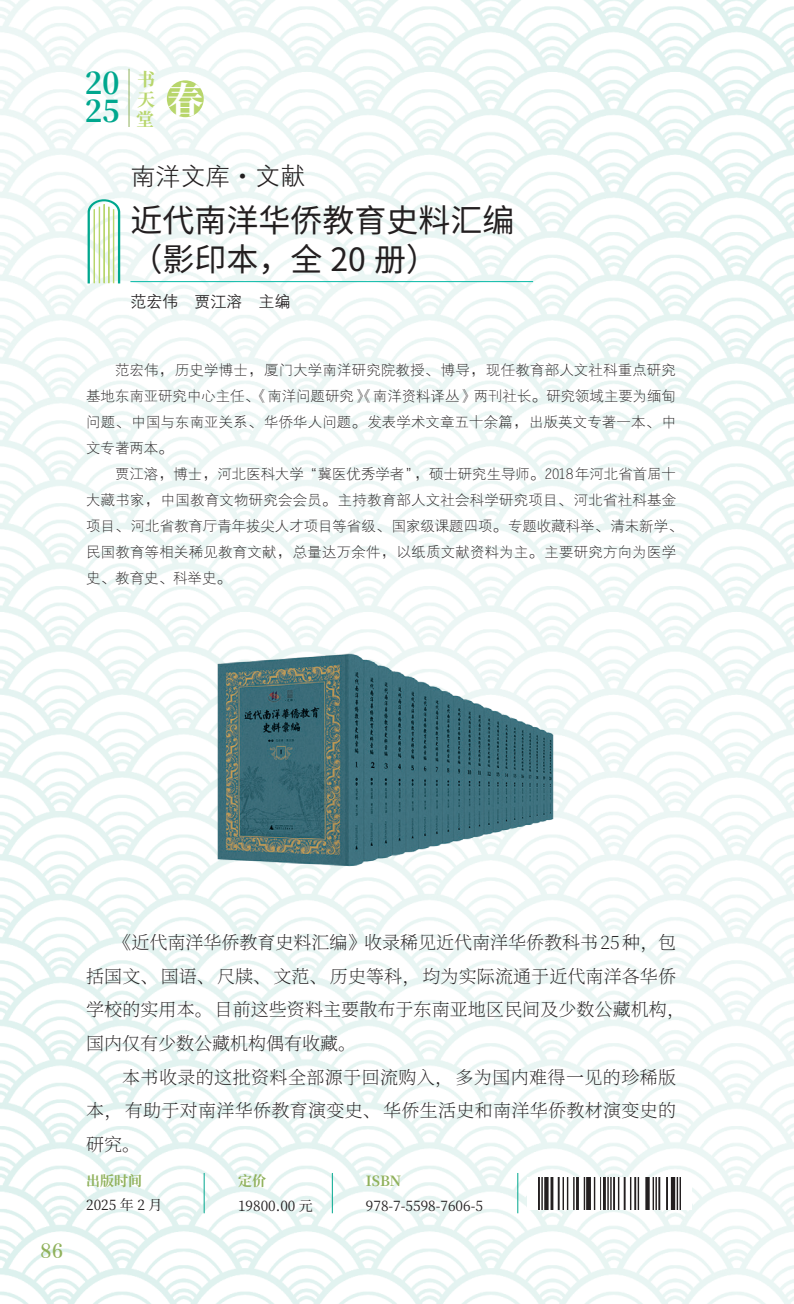
<style>
.page{position:relative;width:794px;height:1304px;background:#fff}
.page>*{position:absolute;margin:0;border:0;box-sizing:border-box;transform-origin:0 0}
.t1{font:32px "Source Han Sans CN";color:#231f20}
.t2{font:700 30px/28px "Source Han Serif CN";color:#00a78e}
.t3{font:25px "FZXH1 K GBK1 0";color:#231f20}
.主要内容1{font:200 18px/33.6px "Source Han Serif SC";letter-spacing:.005em;color:#231f20}
.t4{font:700 18px/20px "Source Han Serif CN";color:#b8d66c}
.t5{font:18px "FZZYSK1 GBK1 0";color:#90b15b}
.t6{font:16px "FZZDXK GBK1 0";color:#231f20}
.t7{font:14.4px/26px "FZXDXK GBK1 0";letter-spacing:.01em;color:#231f20;text-align:justify}
.t8{font:14px "Source Han Serif CN";color:#231f20}
.t9{font:700 14px "Source Han Serif CN";color:#90b15b}
</style>
<div class="page">
<img style="left:0;top:0;width:794px;height:1304px">
<hr style="left:130px;top:281px;width:403px;height:1px;background:#03b8a5">
<img style="left:215px;top:641px;width:341px;height:243px">
<hr style="left:129px;top:69px;width:1px;height:58px;background:#90b15b">
<div style="left:167px;top:80px;width:37px;height:37px;background:#b8d66c;border-radius:50%"></div>
<img style="left:527px;top:1177px;width:164px;height:32px">
<hr style="left:204px;top:1173px;width:1px;height:40px;background:#00a78e">
<hr style="left:332px;top:1173px;width:1px;height:40px;background:#00a78e">
<hr style="left:517px;top:1173px;width:1px;height:40px;background:#00a78e">
<svg style="left:88px;top:199px;width:32px;height:84px"></svg>
<div style="left:94px;top:209px;width:1px;height:74px;border:1px solid #b8d66c"></div>
<div style="left:99px;top:207px;width:1px;height:76px;border:1px solid #b8d66c"></div>
<div style="left:104px;top:204px;width:1px;height:79px;border:1px solid #b8d66c"></div>
<div style="left:108px;top:207px;width:1px;height:76px;border:1px solid #b8d66c"></div>
<div style="left:113px;top:209px;width:1px;height:74px;border:1px solid #b8d66c"></div>
<h2 class="t2" style="left:85px;top:70px;width:37px">20<br>25</h2>
<p class="t4" style="left:136px;top:69px;width:69px">书<br>天<br>堂 <sup>春</sup></p>
<p class="t3" style="left:130px;top:163px;width:176px">南洋文库·文献</p>
<p class="t1" style="left:130px;top:202px;width:385px">近代南洋华侨教育史料汇编</p>
<p class="t1" style="left:130px;top:241px;width:309px">（影印本，全 20 册）</p>
<p class="t6" style="left:130px;top:293px;width:161px">范宏伟 贾江溶 主编</p>
<p class="t7" style="left:86px;top:357px;width:591px;text-indent:29px">范宏伟，历史学博士，厦门大学南洋研究院教授、博导，现任教育部人文社科重点研究基地东南亚研究中心主任、《南洋问题研究》《南洋资料译丛》两刊社长。研究领域主要为缅甸问题、中国与东南亚关系、华侨华人问题。发表学术文章五十余篇，出版英文专著一本、中文专著两本。</p>
<p class="t7" style="left:86px;top:461px;width:598px;text-align:left;text-indent:29px">贾江溶，博士，河北医科大学“冀医优秀学者”，硕士研究生导师。2018年河北省首届十大藏书家，中国教育文物研究会会员。主持教育部人文社会科学研究项目、河北省社科基金项目、河北省教育厅青年拔尖人才项目等省级、国家级课题四项。专题收藏科举、清末新学、民国教育等相关稀见教育文献，总量达万余件，以纸质文献资料为主。主要研究方向为医学史、教育史、科举史。</p>
<p class="t5" style="left:40px;top:1241px;width:24px">86</p>
<p class="主要内容1" style="left:86px;top:926px;width:600px;text-indent:27px">《近代南洋华侨教育史料汇编》收录稀见近代南洋华侨教科书25种，包括国文、国语、尺牍、文范、历史等科，均为实际流通于近代南洋各华侨学校的实用本。目前这些资料主要散布于东南亚地区民间及少数公藏机构，国内仅有少数公藏机构偶有收藏。</p>
<p class="主要内容1" style="left:86px;top:1061px;width:591px;text-align:justify;text-indent:36px">本书收录的这批资料全部源于回流购入，多为国内难得一见的珍稀版本，有助于对南洋华侨教育演变史、华侨生活史和南洋华侨教材演变史的研究。</p>
<p class="t9" style="left:86px;top:1173px;width:57px">出版时间</p>
<p class="t9" style="left:238px;top:1173px;width:30px">定价</p>
<p class="t8" style="left:238px;top:1198px;width:76px">19800.00 元</p>
<p class="t9" style="left:366px;top:1173px;width:37px">ISBN</p>
<p class="t8" style="left:86px;top:1197px;width:78px">2025 年 2 月</p>
<p class="t8" style="left:366px;top:1198px;width:119px">978-7-5598-7606-5</p>
</div>
